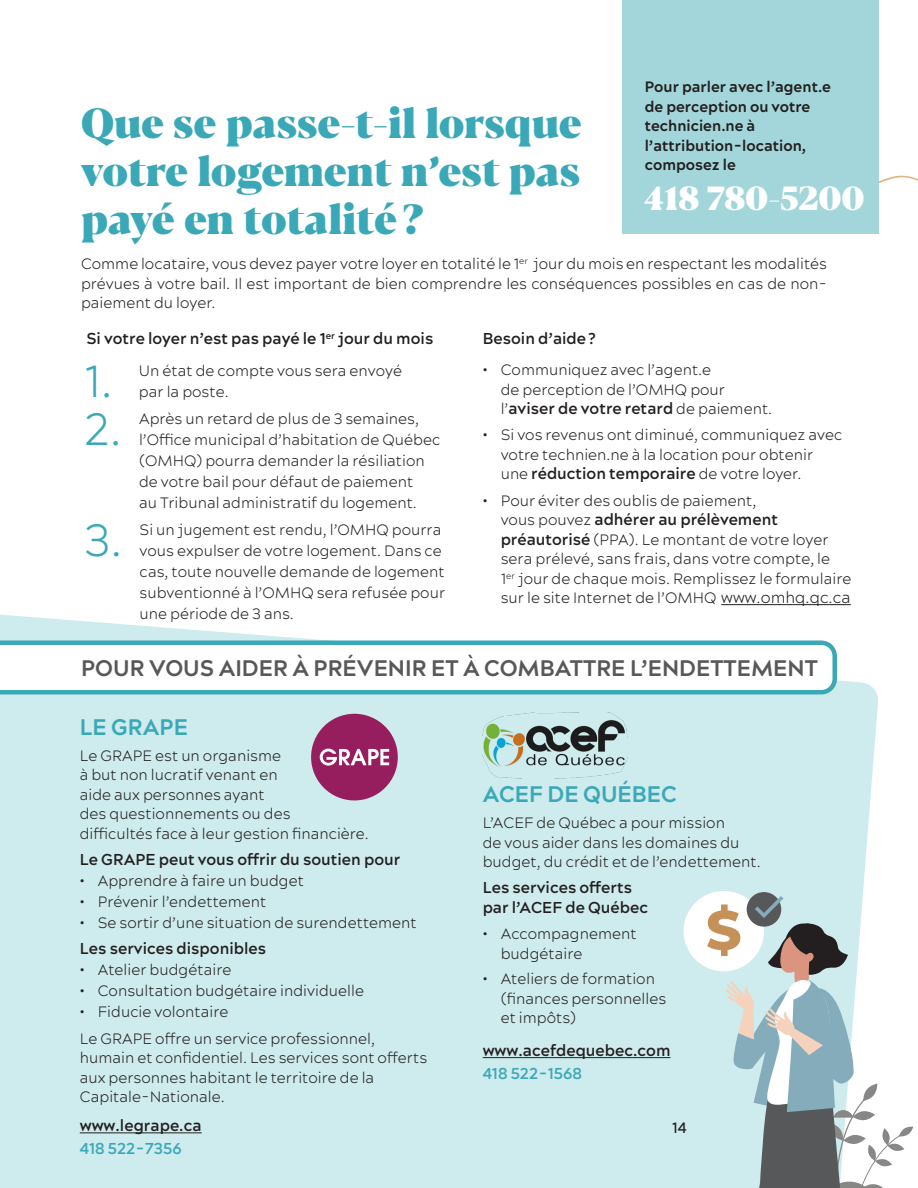
<style>
.page{position:relative;width:918px;height:1188px;background:#fff}
.page>*{position:absolute;margin:0;border:0;box-sizing:border-box;transform-origin:0 0}
.Employes_Q{font:300 45px "Acherus Grotesque";color:#3ba8b8}
.Titre_rouge_30pts{font:800 42px/48px "Blacker Pro Dis";color:#3ba8b8;text-align:justify}
.ST_15pts{font:800 33.3px "Blacker Pro Dis";color:#fff}
.ST_Acherus_15pts{font:700 22.5px "Acherus Grotesque";color:#57585a}
.ST_Acherus_15pts-2{font:700 22.5px "Acherus Grotesque";color:#3ba8b8}
.Texte_justifie_10pts{font:600 15.75px/22.5px "Acherus Grotesque";color:#231f20}
.Texte_justifie_10pts-2{font:300 15px/19.5px "Acherus Grotesque";color:#231f20}
.Employes_Q-2{font:300 15px/21px "Acherus Grotesque";color:#231f20}
.Texte_justifie_10pts-3{font:700 15px/19.5px "Acherus Grotesque";color:#231f20}
.t1{font:500 15px "Acherus Grotesque";color:#231f20}
.s1{font-size:40.5px;color:#fff}
.s2{font-size:27px;color:#fff}
.s3{font-weight:700}
.s4{font-weight:300;font-size:15px}
.s5{font-weight:600;font-size:15.75px}
.s6{font-size:15.75px}
.s7{color:#3ba8b8}
</style>
<div class="page">
<svg style="left:0;top:614px;width:320px;height:26px"></svg>
<svg style="left:879px;top:175px;width:39px;height:9px"></svg>
<hr style="left:721px;top:604px;width:130px;height:1px;background:#231f20">
<div style="left:623px;top:0;width:256px;height:234px;background:#a2d6da"></div>
<svg style="left:0;top:640px;width:830px;height:3px;background:#58b4c2"></svg>
<svg style="left:0;top:643px;width:914px;height:545px;background:#cee5e8"></svg>
<p class="Texte_justifie_10pts-3" style="left:645px;top:77px;width:188px">Pour parler avec l’agent.e de perception ou votre technicien.ne à l’attribution-location, composez le</p>
<p class="ST_15pts" style="left:644px;top:173px;width:222px">418 780-5200</p>
<p class="Titre_rouge_30pts" style="left:81px;top:95px;width:502px">Que se passe-t-il lorsque votre logement n’est pas payé en totalité?</p>
<p class="Texte_justifie_10pts-2" style="left:81px;top:254px;width:748px;text-align:justify">Comme locataire, vous devez payer votre loyer en totalité le 1<sup>er</sup> jour du mois en respectant les modalités prévues à votre bail. Il est important de bien comprendre les conséquences possibles en cas de non&shy;paiement du loyer.</p>
<p class="Texte_justifie_10pts" style="left:86px;top:327px;width:348px">Si votre loyer n’est pas payé le 1<sup>er</sup> jour du mois</p>
<p class="Employes_Q" style="left:84px;top:352px;width:56px">1.<span class="s1">P</span></p>
<p class="Employes_Q-2" style="left:139px;top:360px;width:265px">Un état de compte vous sera envoyé par la poste.</p>
<p class="Employes_Q" style="left:84px;top:400px;width:57px">2.<span class="s2">P</span></p>
<p class="Employes_Q-2" style="left:139px;top:408px;width:303px">Après un retard de plus de 3 semaines, l’Office municipal d’habitation de Québec (OMHQ) pourra demander la résiliation de votre bail pour défaut de paiement<br>au Tribunal administratif du logement.</p>
<p class="Employes_Q" style="left:84px;top:511px;width:57px">3.<span class="s2">P</span></p>
<p class="Employes_Q-2" style="left:140px;top:519px;width:307px">Si un jugement est rendu, l’OMHQ pourra vous expulser de votre logement. Dans ce cas, toute nouvelle demande de logement subventionné à l’OMHQ sera refusée pour une période de 3 ans.</p>
<p class="Texte_justifie_10pts" style="left:483px;top:327px;width:115px">Besoin d’aide?</p>
<p class="Texte_justifie_10pts-2" style="left:501px;top:360px;width:226px;text-indent:-18px"><span class="s3">•</span> Communiquez avec l’agent.e de perception de l’OMHQ pour</p>
<p class="Texte_justifie_10pts" style="left:501px;top:397px;width:273px"><span class="s4">l’</span>aviser de votre retard <span class="s4">de paiement.</span></p>
<p class="Texte_justifie_10pts-2" style="left:501px;top:425px;width:343px;text-indent:-18px"><span class="s3">•</span> Si vos revenus ont diminué, communiquez avec votre technien.ne à la location pour obtenir</p>
<p class="Texte_justifie_10pts" style="left:501px;top:462px;width:302px"><span class="s4">une</span> réduction temporaire <span class="s4">de votre loyer.</span></p>
<p class="Texte_justifie_10pts-2" style="left:483px;top:490px;width:275px"><span class="s3">•</span> Pour éviter des oublis de paiement,</p>
<p class="Texte_justifie_10pts" style="left:501px;top:508px;width:279px"><span class="s4">vous pouvez</span> adhérer au prélèvement</p>
<p class="Texte_justifie_10pts-2" style="left:501px;top:529px;width:352px"><span class="s5">préautorisé</span> (PPA). Le montant de votre loyer sera prélevé, sans frais, dans votre compte, le<br>1<sup>er</sup> jour de chaque mois. Remplissez le formulaire sur le site Internet de l’OMHQ <span class="s6">www.omhq.qc.ca</span></p>
<p class="ST_Acherus_15pts" style="left:81px;top:653px;width:739px">POUR VOUS AIDER À PRÉVENIR ET À COMBATTRE L’ENDETTEMENT</p>
<p class="ST_Acherus_15pts-2" style="left:80px;top:712px;width:110px">LE GRAPE</p>
<p class="Texte_justifie_10pts-2" style="left:80px;top:745px;width:291px">Le GRAPE est un organisme<br>à but non lucratif venant en<br>aide aux personnes ayant<br>des questionnements ou des<br>difficultés face à leur gestion financière.</p>
<p class="Texte_justifie_10pts" style="left:80px;top:848px;width:322px">Le GRAPE peut vous offrir du soutien pour</p>
<p class="Texte_justifie_10pts-2" style="left:80px;top:871px;width:226px"><span class="s3">•</span> Apprendre à faire un budget</p>
<p class="Texte_justifie_10pts-2" style="left:80px;top:892px;width:188px"><span class="s3">•</span> Prévenir l’endettement</p>
<p class="Texte_justifie_10pts-2" style="left:80px;top:913px;width:339px"><span class="s3">•</span> Se sortir d’une situation de surendettement</p>
<p class="Texte_justifie_10pts" style="left:80px;top:937px;width:188px">Les services disponibles</p>
<p class="Texte_justifie_10pts-2" style="left:80px;top:960px;width:153px"><span class="s3">•</span> Atelier budgétaire</p>
<p class="Texte_justifie_10pts-2" style="left:80px;top:981px;width:286px"><span class="s3">•</span> Consultation budgétaire individuelle</p>
<p class="Texte_justifie_10pts-2" style="left:80px;top:1002px;width:150px"><span class="s3">•</span> Fiducie volontaire</p>
<p class="Texte_justifie_10pts-2" style="left:80px;top:1028px;width:349px">Le GRAPE offre un service professionnel, humain et confidentiel. Les services sont offerts aux personnes habitant le territoire de la Capitale-Nationale.</p>
<p class="Texte_justifie_10pts" style="left:80px;top:1114px;width:123px">www.legrape.ca<br><span class="s7">418 522-7356</span></p>
<p class="ST_Acherus_15pts-2" style="left:483px;top:780px;width:196px">ACEF DE QUÉBEC</p>
<p class="Texte_justifie_10pts-2" style="left:483px;top:813px;width:280px">L’ACEF de Québec a pour mission<br>de vous aider dans les domaines du budget, du crédit et de l’endettement.</p>
<p class="Texte_justifie_10pts" style="left:483px;top:878px;width:167px;line-height:19.5px">Les services offerts par l’ACEF de Québec</p>
<p class="Texte_justifie_10pts-2" style="left:501px;top:924px;width:137px;text-indent:-18px"><span class="s3">•</span> Accompagnement budgétaire</p>
<p class="Texte_justifie_10pts-2" style="left:501px;top:969px;width:167px;text-indent:-18px"><span class="s3">•</span> Ateliers de formation (finances personnelles et impôts)</p>
<p class="Texte_justifie_10pts" style="left:483px;top:1039px;width:189px">www.acefdequebec.com<br><span class="s7">418 522-1568</span></p>
<p class="t1" style="left:672px;top:1118px;width:16px">14</p>
</div>
